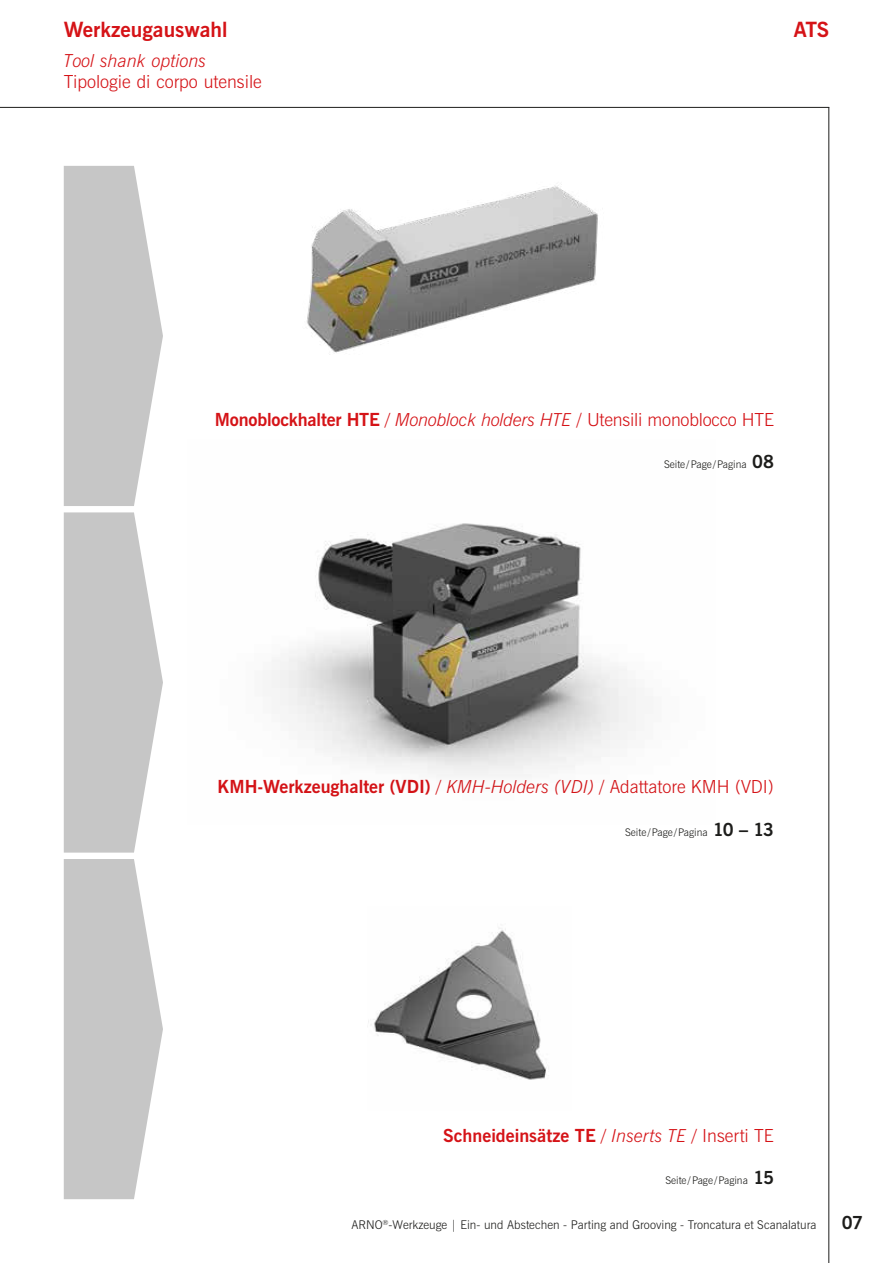
<style>
.page{position:relative;width:893px;height:1263px;background:#fff}
.page>*{position:absolute;margin:0;border:0;box-sizing:border-box;transform-origin:0 0}
.t1{font:700 21px "News Gothic";color:#d51317}
.t2{font:700 18px "News Gothic";color:#d51317}
.t3{font:300 18px "News Gothic L";letter-spacing:-.005em;color:#d51317}
.t4{font:italic 300 18px "News Gothic";color:#d51317}
.t5{font:700 18px "News Gothic";color:#1d1d1b}
.t6{font:300 12px "News Gothic L";color:#1d1d1b}
.t7{font:300 10.5px "News Gothic L";color:#1d1d1b}
.s1{font-family:"News Gothic";font-weight:700}
.s2{font-family:"News Gothic";font-style:italic}
.s3{font-family:"News Gothic";font-weight:700;font-size:18px}
.s4{font-weight:300;font-style:italic}
.s5{font-family:"News Gothic L";font-weight:300}
</style>
<div class="page">
<hr style="left:0;top:107px;width:829px;height:1px;background:#1d1d1b">
<hr style="left:828px;top:107px;width:1px;height:1156px;background:#1d1d1b">
<svg style="left:64px;top:859px;width:99px;height:340px;background:#cecece"></svg>
<svg style="left:64px;top:512px;width:99px;height:341px;background:#cecece"></svg>
<svg style="left:64px;top:166px;width:94px;height:340px;background:#cbcbcb"></svg>
<img style="left:368px;top:928px;width:181px;height:152px">
<img style="left:271px;top:523px;width:365px;height:253px">
<img style="left:157px;top:175px;width:441px;height:191px">
<p class="t1" style="left:64px;top:17px;width:165px">Werkzeugauswahl</p>
<p class="t1" style="left:794px;top:17px;width:37px">ATS</p>
<p class="t4" style="left:64px;top:53px;width:144px">Tool shank options</p>
<p class="t3" style="left:64px;top:74px;width:200px">Tipologie di corpo utensile</p>
<p class="t3" style="left:215px;top:412px;width:561px"><span class="s1">Monoblockhalter HTE</span> <span class="s2">/ Monoblock holders HTE</span> / Utensili monoblocco HTE</p>
<p class="t7" style="left:664px;top:460px;width:111px">Seite / Page / Pagina <span class="s3">08</span></p>
<p class="t2" style="left:218px;top:777px;width:558px">KMH-Werkzeughalter (VDI) <span class="s4">/ KMH-Holders (VDI)</span> <span class="s5">/ Adattatore KMH (VDI)</span></p>
<p class="t7" style="left:625px;top:828px;width:150px">Seite / Page / Pagina <span class="s3">10 – 13</span></p>
<p class="t2" style="left:443px;top:1125px;width:332px">Schneideinsätze TE <span class="s4">/ Inserts TE /</span> <span class="s5">Inserti TE</span></p>
<p class="t7" style="left:665px;top:1176px;width:110px">Seite / Page / Pagina <span class="s3">15</span></p>
<p class="t6" style="left:351px;top:1220px;width:466px">ARNO<sup>®</sup>-Werkzeuge | Ein- und Abstechen - Parting and Grooving - Troncatura et Scanalatura</p>
<p class="t5" style="left:842px;top:1212px;width:23px">07</p>
</div>
